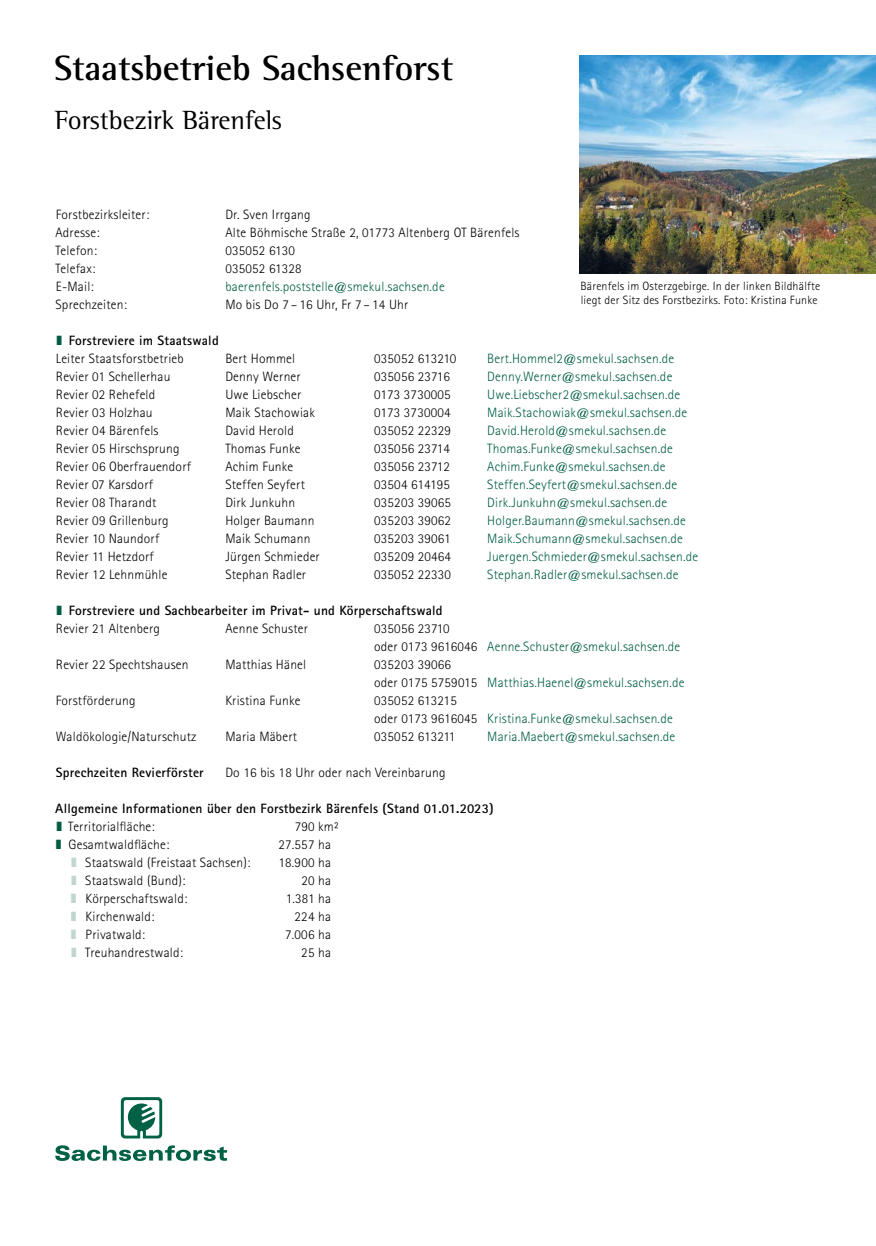
<style>
.page{position:relative;width:876px;height:1246px;background:#fff}
.page>*{position:absolute;margin:0;border:0;box-sizing:border-box;transform-origin:0 0}
.H1_Überschrift_Inhalt{font:700 36px "Rotis Semi Serif Std";color:#000}
.H2_Zwischenüberschrift_18pt{font:27px "Rotis Semi Serif Std";color:#000}
.Impressum{font:300 13.5px "Rotis Sans Serif Std";letter-spacing:.015em;color:#000}
.Impressum-2{font:300 13.5px/18px "Rotis Sans Serif Std";letter-spacing:.015em;color:#005d44}
._2_Aufzählung{font:300 13.5px "Rotis Sans Serif Std";letter-spacing:.015em;color:#000}
.Impressum-3{font:700 13.5px "Rotis Sans Serif Std";letter-spacing:.015em;color:#000}
._1_Aufzählung{font:700 13.5px "Rotis Sans Serif Std";letter-spacing:.015em;color:#000}
._1_Aufzählung-2{font:300 13.5px "Rotis Sans Serif Std";letter-spacing:.015em;color:#000}
.t1{font:300 12px/14.4px "Rotis Sans Serif Std";letter-spacing:.015em;color:#000}
.s1{color:#005d44}
.s2{color:#000}
.s3{color:#c2d6cf}
</style>
<div class="page">
<svg style="left:55px;top:1145px;width:172px;height:16px"></svg>
<svg style="left:121px;top:1097px;width:41px;height:41px"></svg>
<img style="left:580px;top:55px;width:296px;height:218px">
<h1 class="H1_Überschrift_Inhalt" style="left:54px;top:47px;width:401px">Staatsbetrieb Sachsenforst</h1>
<h2 class="H2_Zwischenüberschrift_18pt" style="left:55px;top:104px;width:229px">Forstbezirk Bärenfels</h2>
<p class="Impressum" style="left:56px;top:207px;width:95px">Forstbezirksleiter:</p>
<p class="Impressum" style="left:225px;top:207px;width:87px">Dr. Sven Irrgang</p>
<p class="Impressum" style="left:55px;top:225px;width:46px">Adresse:</p>
<p class="Impressum" style="left:225px;top:225px;width:296px">Alte Böhmische Straße 2, 01773 Altenberg OT Bärenfels</p>
<p class="Impressum" style="left:55px;top:243px;width:43px">Telefon:</p>
<p class="Impressum" style="left:225px;top:243px;width:71px">035052 6130</p>
<p class="Impressum" style="left:55px;top:261px;width:41px">Telefax:</p>
<p class="Impressum" style="left:225px;top:261px;width:78px">035052 61328</p>
<p class="Impressum" style="left:56px;top:279px;width:39px">E-Mail:</p>
<p class="Impressum-2" style="left:225px;top:278px;width:221px">baerenfels.poststelle@smekul.sachsen.de</p>
<p class="Impressum" style="left:56px;top:297px;width:73px">Sprechzeiten:</p>
<p class="Impressum" style="left:225px;top:297px;width:185px">Mo bis Do 7 – 16 Uhr, Fr 7 – 14 Uhr</p>
<p class="_1_Aufzählung" style="left:56px;top:332px;width:164px"><span class="s1">❚</span> Forstreviere im Staatswald</p>
<p class="Impressum" style="left:56px;top:351px;width:129px">Leiter Staatsforstbetrieb</p>
<p class="Impressum" style="left:225px;top:351px;width:71px">Bert Hommel</p>
<p class="Impressum" style="left:374px;top:351px;width:84px">035052 613210</p>
<p class="Impressum-2" style="left:487px;top:350px;width:188px">Bert.Hommel2@smekul.sachsen.de</p>
<p class="Impressum" style="left:56px;top:369px;width:116px">Revier 01 Schellerhau</p>
<p class="Impressum" style="left:225px;top:369px;width:77px">Denny Werner</p>
<p class="Impressum" style="left:374px;top:369px;width:77px">035056 23716</p>
<p class="Impressum-2" style="left:487px;top:368px;width:187px">Denny.Werner@smekul.sachsen.de</p>
<p class="Impressum" style="left:56px;top:387px;width:101px">Revier 02 Rehefeld</p>
<p class="Impressum" style="left:225px;top:387px;width:77px">Uwe Liebscher</p>
<p class="Impressum" style="left:374px;top:387px;width:78px">0173 3730005</p>
<p class="Impressum-2" style="left:487px;top:386px;width:194px">Uwe.Liebscher2@smekul.sachsen.de</p>
<p class="Impressum" style="left:56px;top:405px;width:98px">Revier 03 Holzhau</p>
<p class="Impressum" style="left:225px;top:405px;width:91px">Maik Stachowiak</p>
<p class="Impressum" style="left:374px;top:405px;width:78px">0173 3730004</p>
<p class="Impressum-2" style="left:487px;top:404px;width:201px">Maik.Stachowiak@smekul.sachsen.de</p>
<p class="Impressum" style="left:56px;top:423px;width:104px">Revier 04 Bärenfels</p>
<p class="Impressum" style="left:225px;top:423px;width:70px">David Herold</p>
<p class="Impressum" style="left:374px;top:423px;width:78px">035052 22329</p>
<p class="Impressum-2" style="left:487px;top:422px;width:180px">David.Herold@smekul.sachsen.de</p>
<p class="Impressum" style="left:56px;top:441px;width:125px">Revier 05 Hirschsprung</p>
<p class="Impressum" style="left:225px;top:441px;width:77px">Thomas Funke</p>
<p class="Impressum" style="left:374px;top:441px;width:77px">035056 23714</p>
<p class="Impressum-2" style="left:487px;top:440px;width:187px">Thomas.Funke@smekul.sachsen.de</p>
<p class="Impressum" style="left:56px;top:459px;width:137px">Revier 06 Oberfrauendorf</p>
<p class="Impressum" style="left:225px;top:459px;width:70px">Achim Funke</p>
<p class="Impressum" style="left:374px;top:459px;width:77px">035056 23712</p>
<p class="Impressum-2" style="left:487px;top:458px;width:180px">Achim.Funke@smekul.sachsen.de</p>
<p class="Impressum" style="left:56px;top:477px;width:99px">Revier 07 Karsdorf</p>
<p class="Impressum" style="left:225px;top:477px;width:81px">Steffen Seyfert</p>
<p class="Impressum" style="left:374px;top:477px;width:77px">03504 614195</p>
<p class="Impressum-2" style="left:487px;top:476px;width:191px">Steffen.Seyfert@smekul.sachsen.de</p>
<p class="Impressum" style="left:56px;top:495px;width:102px">Revier 08 Tharandt</p>
<p class="Impressum" style="left:225px;top:495px;width:71px">Dirk Junkuhn</p>
<p class="Impressum" style="left:374px;top:495px;width:78px">035203 39065</p>
<p class="Impressum-2" style="left:487px;top:494px;width:182px">Dirk.Junkuhn@smekul.sachsen.de</p>
<p class="Impressum" style="left:56px;top:513px;width:114px">Revier 09 Grillenburg</p>
<p class="Impressum" style="left:225px;top:513px;width:91px">Holger Baumann</p>
<p class="Impressum" style="left:374px;top:513px;width:78px">035203 39062</p>
<p class="Impressum-2" style="left:487px;top:512px;width:200px">Holger.Baumann@smekul.sachsen.de</p>
<p class="Impressum" style="left:56px;top:531px;width:105px">Revier 10 Naundorf</p>
<p class="Impressum" style="left:225px;top:531px;width:87px">Maik Schumann</p>
<p class="Impressum" style="left:374px;top:531px;width:78px">035203 39061</p>
<p class="Impressum-2" style="left:487px;top:530px;width:197px">Maik.Schumann@smekul.sachsen.de</p>
<p class="Impressum" style="left:56px;top:549px;width:99px">Revier 11 Hetzdorf</p>
<p class="Impressum" style="left:225px;top:549px;width:96px">Jürgen Schmieder</p>
<p class="Impressum" style="left:374px;top:549px;width:78px">035209 20464</p>
<p class="Impressum-2" style="left:487px;top:548px;width:212px">Juergen.Schmieder@smekul.sachsen.de</p>
<p class="Impressum" style="left:56px;top:567px;width:113px">Revier 12 Lehnmühle</p>
<p class="Impressum" style="left:225px;top:567px;width:82px">Stephan Radler</p>
<p class="Impressum" style="left:374px;top:567px;width:78px">035052 22330</p>
<p class="Impressum-2" style="left:487px;top:566px;width:193px">Stephan.Radler@smekul.sachsen.de</p>
<p class="_1_Aufzählung" style="left:56px;top:602px;width:388px"><span class="s1">❚</span> Forstreviere und Sachbearbeiter im Privat- und Körperschaftswald</p>
<p class="Impressum" style="left:56px;top:621px;width:106px">Revier 21 Altenberg</p>
<p class="Impressum" style="left:225px;top:621px;width:84px">Aenne Schuster</p>
<p class="Impressum-2" style="left:374px;top:620px;width:308px"><span class="s2">035056 23710<br>oder 0173 9616046</span> Aenne.Schuster@smekul.sachsen.de</p>
<p class="Impressum" style="left:56px;top:657px;width:134px">Revier 22 Spechtshausen</p>
<p class="Impressum" style="left:225px;top:657px;width:82px">Matthias Hänel</p>
<p class="Impressum-2" style="left:374px;top:656px;width:312px"><span class="s2">035203 39066<br>oder 0175 5759015</span> Matthias.Haenel@smekul.sachsen.de</p>
<p class="Impressum" style="left:56px;top:693px;width:81px">Forstförderung</p>
<p class="Impressum" style="left:225px;top:693px;width:77px">Kristina Funke</p>
<p class="Impressum-2" style="left:374px;top:692px;width:300px"><span class="s2">035052 613215<br>oder 0173 9616045</span> Kristina.Funke@smekul.sachsen.de</p>
<p class="Impressum" style="left:56px;top:729px;width:142px">Waldökologie/Naturschutz</p>
<p class="Impressum" style="left:225px;top:729px;width:73px">Maria Mäbert</p>
<p class="Impressum" style="left:374px;top:729px;width:83px">035052 613211</p>
<p class="Impressum-2" style="left:487px;top:728px;width:190px">Maria.Maebert@smekul.sachsen.de</p>
<p class="Impressum-3" style="left:56px;top:764px;width:149px">Sprechzeiten Revierförster</p>
<p class="Impressum" style="left:225px;top:765px;width:222px">Do 16 bis 18 Uhr oder nach Vereinbarung</p>
<p class="Impressum-3" style="left:55px;top:800px;width:440px">Allgemeine Informationen über den Forstbezirk Bärenfels (Stand 01.01.2023)</p>
<p class="_1_Aufzählung-2" style="left:56px;top:819px;width:100px"><span class="s1">❚</span> Territorialfläche:</p>
<p class="_1_Aufzählung-2" style="left:295px;top:819px;width:45px">790 km²</p>
<p class="_1_Aufzählung-2" style="left:56px;top:837px;width:115px"><span class="s1">❚</span> Gesamtwaldfläche:</p>
<p class="_1_Aufzählung-2" style="left:279px;top:837px;width:54px">27.557 ha</p>
<p class="_2_Aufzählung" style="left:71px;top:855px;width:181px"><span class="s3">❚</span> Staatswald (Freistaat Sachsen):</p>
<p class="_2_Aufzählung" style="left:279px;top:855px;width:54px">18.900 ha</p>
<p class="_2_Aufzählung" style="left:71px;top:873px;width:116px"><span class="s3">❚</span> Staatswald (Bund):</p>
<p class="_2_Aufzählung" style="left:301px;top:873px;width:31px">20 ha</p>
<p class="_2_Aufzählung" style="left:71px;top:891px;width:118px"><span class="s3">❚</span> Körperschaftswald:</p>
<p class="_2_Aufzählung" style="left:286px;top:891px;width:47px">1.381 ha</p>
<p class="_2_Aufzählung" style="left:71px;top:909px;width:85px"><span class="s3">❚</span> Kirchenwald:</p>
<p class="_2_Aufzählung" style="left:295px;top:909px;width:38px">224 ha</p>
<p class="_2_Aufzählung" style="left:71px;top:927px;width:76px"><span class="s3">❚</span> Privatwald:</p>
<p class="_2_Aufzählung" style="left:285px;top:927px;width:47px">7.006 ha</p>
<p class="_2_Aufzählung" style="left:71px;top:945px;width:113px"><span class="s3">❚</span> Treuhandrestwald:</p>
<p class="_2_Aufzählung" style="left:301px;top:945px;width:31px">25 ha</p>
<p class="t1" style="left:580px;top:279px;width:241px">Bärenfels im Osterzgebirge. In der linken Bildhälfte liegt der Sitz des Forstbezirks. Foto: Kristina Funke</p>
</div>
